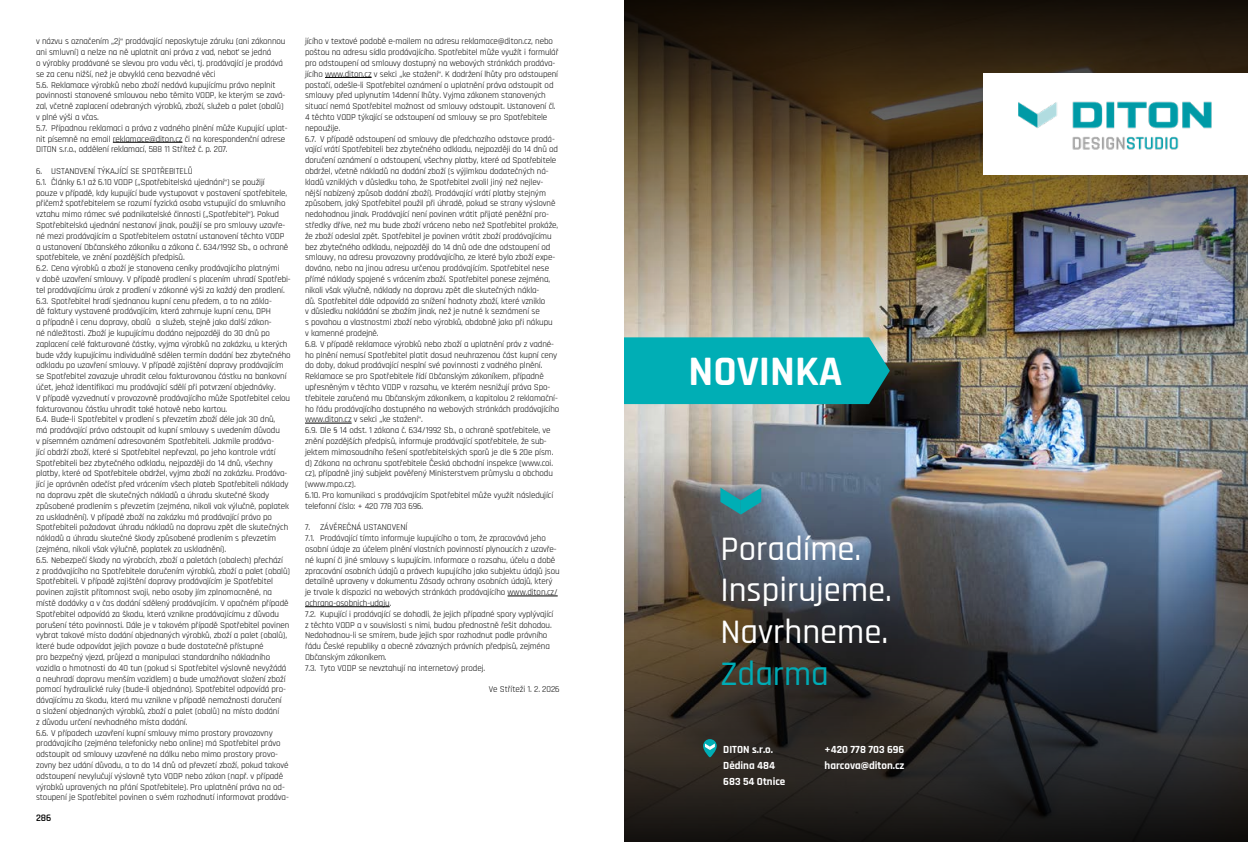
<style>
.page{position:relative;width:1248px;height:842px;background:#fff}
.page>*{position:absolute;margin:0;border:0;box-sizing:border-box;transform-origin:0 0}
.t1{font:700 42.4px "Rajdhani";color:#fff}
.t2{font:500 34.8px/41.7px "Rajdhani";color:#fff}
.t3{font:500 34.8px "Rajdhani";color:#00abb5}
.t4{font:700 11px/16px "Rajdhani";color:#fff}
.t5{font:600 10px "Rajdhani";color:#000}
.t6{font:9px/10.8px "Rajdhani";letter-spacing:-.01em;color:#000}
</style>
<div class="page">
<hr style="left:113px;top:142px;width:69px;height:1px;background:#000">
<hr style="left:325px;top:77px;width:46px;height:1px;background:#000">
<hr style="left:305px;top:423px;width:46px;height:1px;background:#000">
<hr style="left:507px;top:596px;width:50px;height:1px;background:#000">
<hr style="left:305px;top:606px;width:84px;height:1px;background:#000">
<img style="left:624px;top:347px;width:623px;height:105px">
<img style="left:624px;top:0;width:623px;height:347px">
<img style="left:624px;top:452px;width:623px;height:390px">
<div style="left:983px;top:73px;width:264px;height:102px;background:#fff"></div>
<img style="left:1014px;top:71px;width:204px;height:79px">
<svg style="left:720px;top:488px;width:41px;height:26px"></svg>
<div style="left:624px;top:337px;width:265px;height:67px;background:#00aeb5"></div>
<svg style="left:703px;top:739px;width:13px;height:18px"></svg>
<p class="t6" style="left:36px;top:36px;width:253px">v názvu s označením „2j“ prodávající neposkytuje záruku (ani zákonnou ani smluvní) a nelze na ně uplatnit ani práva z vad, neboť se jedná<br>o výrobky prodávané se slevou pro vadu věci, tj. prodávající je prodává se za cenu nižší, než je obvyklá cena bezvadné věci<br>5.6. Reklamace výrobků nebo zboží nedává kupujícímu právo neplnit povinnosti stanovené smlouvou nebo těmito VODP, ke kterým se zavá&shy;zal, včetně zaplacení odebraných výrobků, zboží, služeb a palet (obalů) v plné výši a včas.<br>5.7. Případnou reklamaci a práva z vadného plnění může Kupující uplat&shy;nit písemně na email reklamace@diton.cz či na korespondenční adrese DITON s.r.o., oddělení reklamací, 588 11 Střítež č. p. 207.</p>
<p class="t6" style="left:36px;top:166px;width:256px">6. USTANOVENÍ TÝKAJÍCÍ SE SPOTŘEBITELŮ<br>6.1. Články 6.1 až 6.10 VODP („Spotřebitelská ujednání“) se použijí<br>pouze v případě, kdy kupující bude vystupovat v postavení spotřebitele, přičemž spotřebitelem se rozumí fyzická osoba vstupující do smluvního vztahu mimo rámec své podnikatelské činnosti („Spotřebitel“). Pokud Spotřebitelská ujednání nestanoví jinak, použijí se pro smlouvy uzavře&shy;né mezi prodávajícím a Spotřebitelem ostatní ustanovení těchto VODP a ustanovení Občanského zákoníku a zákona č. 634/1992 Sb., o ochraně spotřebitele, ve znění pozdějších předpisů.<br>6.2. Cena výrobků a zboží je stanovena ceníky prodávajícího platnými<br>v době uzavření smlouvy. V případě prodlení s placením uhradí Spotřebi&shy;tel prodávajícímu úrok z prodlení v zákonné výši za každý den prodlení.<br>6.3. Spotřebitel hradí sjednanou kupní cenu předem, a to na zákla-<br>dě faktury vystavené prodávajícím, která zahrnuje kupní cenu, DPH<br>a případně i cenu dopravy, obalů a služeb, stejně jako další zákon-<br>né náležitosti. Zboží je kupujícímu dodáno nejpozději do 30 dnů po zaplacení celé fakturované částky, vyjma výrobků na zakázku, u kterých bude vždy kupujícímu individuálně sdělen termín dodání bez zbytečného odkladu po uzavření smlouvy. V případě zajištění dopravy prodávajícím se Spotřebitel zavazuje uhradit celou fakturovanou částku na bankovní účet, jehož identifikaci mu prodávající sdělí při potvrzení objednávky.<br>V případě vyzvednutí v provozovně prodávajícího může Spotřebitel celou fakturovanou částku uhradit také hotově nebo kartou.<br>6.4. Bude-li Spotřebitel v prodlení s převzetím zboží déle jak 30 dnů,<br>má prodávající právo odstoupit od kupní smlouvy s uvedením důvodu<br>v písemném oznámení adresovaném Spotřebiteli. Jakmile prodáva-<br>jící obdrží zboží, které si Spotřebitel nepřevzal, po jeho kontrole vrátí Spotřebiteli bez zbytečného odkladu, nejpozději do 14 dnů, všechny platby, které od Spotřebitele obdržel, vyjma zboží na zakázku. Prodáva&shy;jící je oprávněn odečíst před vrácením všech plateb Spotřebiteli náklady na dopravu zpět dle skutečných nákladů a úhradu skutečné škody způsobené prodlením s převzetím (zejména, nikoli vak výlučně, poplatek za uskladnění). V případě zboží na zakázku má prodávající právo po Spotřebiteli požadovat úhradu nákladů na dopravu zpět dle skutečných nákladů a úhradu skutečné škody způsobené prodlením s převzetím (zejména, nikoli však výlučně, poplatek za uskladnění).<br>6.5. Nebezpečí škody na výrobcích, zboží a paletách (obalech) přechází<br>z prodávajícího na Spotřebitele doručením výrobků, zboží a palet (obalů)<br>Spotřebiteli. V případě zajištění dopravy prodávajícím je Spotřebitel povinen zajistit přítomnost svoji, nebo osoby jím zplnomocněné, na místě dodávky a v čas dodání sdělený prodávajícím. V opačném případě Spotřebitel odpovídá za škodu, která vznikne prodávajícímu z důvodu porušení této povinnosti. Dále je v takovém případě Spotřebitel povinen vybrat takové místo dodání objednaných výrobků, zboží a palet (obalů), které bude odpovídat jejich povaze a bude dostatečně přístupné<br>pro bezpečný vjezd, průjezd a manipulaci standardního nákladního vozidla o hmotnosti do 40 tun (pokud si Spotřebitel výslovně nevyžádá a neuhradí dopravu menším vozidlem) a bude umožňovat složení zboží pomocí hydraulické ruky (bude-li objednáno). Spotřebitel odpovídá pro&shy;dávajícímu za škodu, která mu vznikne v případě nemožnosti doručení<br>a složení objednaných výrobků, zboží a palet (obalů) na místo dodání<br>z důvodu určení nevhodného místa dodání.<br>6.6. V případech uzavření kupní smlouvy mimo prostory provozovny prodávajícího (zejména telefonicky nebo online) má Spotřebitel právo odstoupit od smlouvy uzavřené na dálku nebo mimo prostory provo&shy;zovny bez udání důvodu, a to do 14 dnů od převzetí zboží, pokud takové odstoupení nevylučují výslovně tyto VODP nebo zákon (např. v případě výrobků upravených na přání Spotřebitele). Pro uplatnění práva na od&shy;stoupení je Spotřebitel povinen o svém rozhodnutí informovat prodáva-</p>
<p class="t5" style="left:36px;top:812px;width:17px">286</p>
<p class="t6" style="left:305px;top:36px;width:256px">jícího v textové podobě e-mailem na adresu reklamace@diton.cz, nebo poštou na adresu sídla prodávajícího. Spotřebitel může využít i formulář pro odstoupení od smlouvy dostupný na webových stránkách prodáva&shy;jícího www.diton.cz v sekci „ke stažení“. K dodržení lhůty pro odstoupení postačí, odešle-li Spotřebitel oznámení o uplatnění práva odstoupit od smlouvy před uplynutím 14denní lhůty. Vyjma zákonem stanovených situací nemá Spotřebitel možnost od smlouvy odstoupit. Ustanovení čl.<br>4 těchto VODP týkající se odstoupení od smlouvy se pro Spotřebitele nepoužije.<br>6.7. V případě odstoupení od smlouvy dle předchozího odstavce prodá&shy;vající vrátí Spotřebiteli bez zbytečného odkladu, nejpozději do 14 dnů od doručení oznámení o odstoupení, všechny platby, které od Spotřebitele obdržel, včetně nákladů na dodání zboží (s výjimkou dodatečných ná&shy;kladů vzniklých v důsledku toho, že Spotřebitel zvolil jiný než nejlev&shy;nější nabízený způsob dodání zboží). Prodávající vrátí platby stejným způsobem, jaký Spotřebitel použil při úhradě, pokud se strany výslovně nedohodnou jinak. Prodávající není povinen vrátit přijaté peněžní pro&shy;středky dříve, než mu bude zboží vráceno nebo než Spotřebitel prokáže, že zboží odeslal zpět. Spotřebitel je povinen vrátit zboží prodávajícímu bez zbytečného odkladu, nejpozději do 14 dnů ode dne odstoupení od smlouvy, na adresu provozovny prodávajícího, ze které bylo zboží expe&shy;dováno, nebo na jinou adresu určenou prodávajícím. Spotřebitel nese přímé náklady spojené s vrácením zboží. Spotřebitel ponese zejména, nikoli však výlučně, náklady na dopravu zpět dle skutečných nákla-<br>dů. Spotřebitel dále odpovídá za snížení hodnoty zboží, které vzniklo<br>v důsledku nakládání se zbožím jinak, než je nutné k seznámení se<br>s povahou a vlastnostmi zboží nebo výrobků, obdobně jako při nákupu<br>v kamenné prodejně.<br>6.8. V případě reklamace výrobků nebo zboží a uplatnění práv z vadné&shy;ho plnění nemusí Spotřebitel platit dosud neuhrazenou část kupní ceny do doby, dokud prodávající nesplní své povinnosti z vadného plnění.<br>Reklamace se pro Spotřebitele řídí Občanským zákoníkem, případně upřesněným v těchto VODP v rozsahu, ve kterém nesnižují práva Spo&shy;třebitele zaručená mu Občanským zákoníkem, a kapitolou 2 reklamační&shy;ho řádu prodávajícího dostupného na webových stránkách prodávajícího www.diton.cz v sekci „ke stažení“.<br>6.9. Dle § 14 odst. 1 zákona č. 634/1992 Sb., o ochraně spotřebitele, ve znění pozdějších předpisů, informuje prodávající spotřebitele, že sub&shy;jektem mimosoudního řešení spotřebitelských sporů je dle § 20e písm. d) Zákona na ochranu spotřebitele Česká obchodní inspekce (www.coi. cz), případně jiný subjekt pověřený Ministerstvem průmyslu a obchodu (www.mpo.cz).<br>6.10. Pro komunikaci s prodávajícím Spotřebitel může využít následující telefonní číslo: + 420 778 703 696.</p>
<p class="t6" style="left:305px;top:522px;width:256px">7. ZÁVĚREČNÁ USTANOVENÍ<br>7.1. Prodávající tímto informuje kupujícího o tom, že zpracovává jeho osobní údaje za účelem plnění vlastních povinností plynoucích z uzavře&shy;né kupní či jiné smlouvy s kupujícím. Informace o rozsahu, účelu a době zpracování osobních údajů a právech kupujícího jako subjektu údajů jsou detailně upraveny v dokumentu Zásady ochrany osobních údajů, který je trvale k dispozici na webových stránkách prodávajícího www.diton.cz/ ochrana-osobnich-udaju.<br>7.2. Kupující i prodávající se dohodli, že jejich případné spory vyplývající<br>z těchto VODP a v souvislosti s nimi, budou přednostně řešit dohodou.<br>Nedohodnou-li se smírem, bude jejich spor rozhodnut podle právního řádu České republiky a obecně závazných právních předpisů, zejména Občanským zákoníkem.<br>7.3. Tyto VODP se nevztahují na internetový prodej.</p>
<p class="t6" style="left:489px;top:684px;width:72px">Ve Stříteži 1. 2. 2026</p>
<h1 class="t1" style="left:688px;top:345px;width:155px">NOVINKA</h1>
<h2 class="t2" style="left:720px;top:529px;width:173px">Poradíme.<br>Inspirujeme.<br>Navrhneme.</h2>
<h2 class="t3" style="left:720px;top:653px;width:110px">Zdarma</h2>
<p class="t4" style="left:723px;top:742px;width:64px">DITON s.r.o.<br>Dědina 484<br>683 54 Otnice</p>
<p class="t4" style="left:824px;top:742px;width:81px">+420 778 703 696 harcova@diton.cz</p>
</div>
